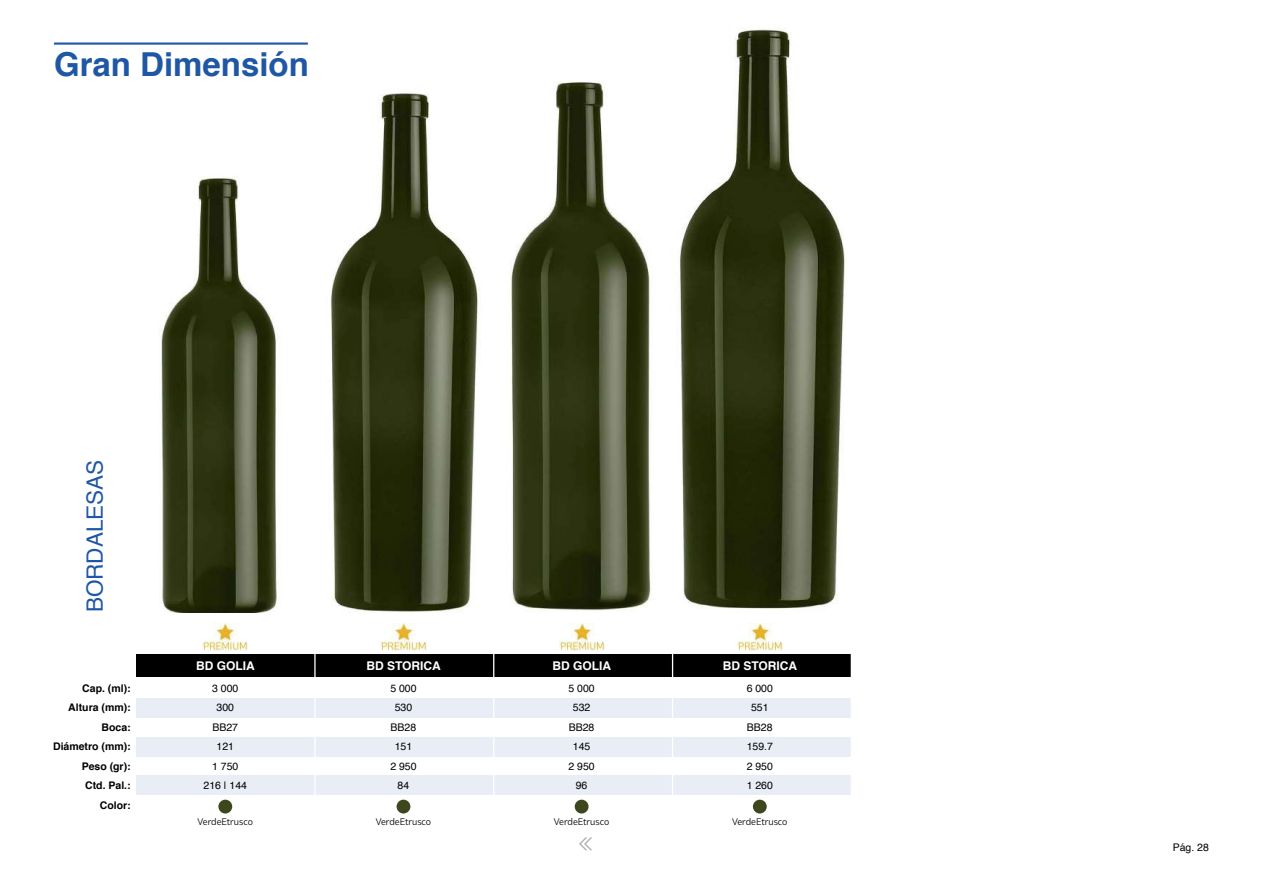
<style>
.page{position:relative;width:1263px;height:893px;background:#fff}
.page>*{position:absolute;margin:0;border:0;box-sizing:border-box;transform-origin:0 0}
.t1{font:700 33px "Helvetica";color:#1f57a4}
.t2{font:22.5px "Helvetica";color:#1f57a4}
.t3{font:700 12px "Helvetica";color:#fff}
.t4{font:10.5px/19.5px "Helvetica";color:#000;text-align:center}
.t5{font:700 10.5px/19.5px "Helvetica";color:#000;text-align:right}
.t6{font:9px "Bw Glenn Sans DEMO";color:#000}
</style>
<div class="page">
<div style="left:136px;top:737px;width:1073px;height:19px;background:#e9eef6"></div>
<div style="left:136px;top:699px;width:1073px;height:19px;background:#e9eef6"></div>
<div style="left:136px;top:775px;width:1073px;height:19px;background:#e9eef6"></div>
<div style="left:136px;top:654px;width:1073px;height:22px;background:#000"></div>
<hr style="left:493px;top:647px;width:1px;height:157px;background:#fff">
<hr style="left:672px;top:651px;width:1px;height:151px;background:#fff">
<hr style="left:314px;top:633px;width:2px;height:173px;background:#fff">
<svg style="left:579px;top:837px;width:13px;height:14px"></svg>
<hr style="left:54px;top:43px;width:254px;height:2px;background:#1f57a4">
<img style="left:161px;top:176px;width:117px;height:436px">
<div style="left:218px;top:800px;width:14px;height:13px;background:#3c471e;border-radius:50%"></div>
<img style="left:203px;top:624px;width:45px;height:27px">
<img style="left:330px;top:91px;width:150px;height:521px">
<div style="left:397px;top:800px;width:13px;height:13px;background:#3c471e;border-radius:50%"></div>
<img style="left:381px;top:624px;width:45px;height:27px">
<img style="left:510px;top:81px;width:141px;height:531px">
<div style="left:575px;top:800px;width:13px;height:13px;background:#3c471e;border-radius:50%"></div>
<img style="left:559px;top:624px;width:45px;height:27px">
<img style="left:678px;top:27px;width:167px;height:582px">
<div style="left:753px;top:800px;width:14px;height:13px;background:#3c471e;border-radius:50%"></div>
<img style="left:737px;top:624px;width:45px;height:27px">
<div style="left:851px;top:633px;width:377px;height:173px;background:#fff"></div>
<h1 class="t1" style="left:54px;top:37px;width:256px">Gran Dimensión</h1>
<h2 class="t2" style="left:77px;top:612px;width:154px;rotate:-90deg">BORDALESAS</h2>
<p class="t5" style="left:53px;top:679px;width:79px">Cap. (ml):<br>Altura (mm):<br>Boca:<br>Diámetro (mm):<br>Peso (gr):<br>Ctd. Pal.:<br>Color:</p>
<p class="t3" style="left:196px;top:656px;width:60px">BD GOLIA</p>
<p class="t4" style="left:203px;top:679px;width:45px">3 000<br>300<br>BB27<br>121<br>1 750<br>216 | 144</p>
<p class="t6" style="left:198px;top:816px;width:57px">VerdeEtrusco</p>
<p class="t3" style="left:366px;top:656px;width:76px">BD STORICA</p>
<p class="t4" style="left:390px;top:679px;width:28px">5 000<br>530<br>BB28<br>151<br>2 950<br>84</p>
<p class="t6" style="left:376px;top:816px;width:57px">VerdeEtrusco</p>
<p class="t3" style="left:552px;top:656px;width:60px">BD GOLIA</p>
<p class="t4" style="left:568px;top:679px;width:28px">5 000<br>532<br>BB28<br>145<br>2 950<br>96</p>
<p class="t6" style="left:554px;top:816px;width:57px">VerdeEtrusco</p>
<p class="t3" style="left:723px;top:656px;width:76px">BD STORICA</p>
<p class="t4" style="left:747px;top:679px;width:28px">6 000<br>551<br>BB28<br>159.7<br>2 950<br>1 260</p>
<p class="t6" style="left:732px;top:816px;width:57px">VerdeEtrusco</p>
<p class="t4" style="left:1173px;top:837px;width:38px">Pág. 28</p>
</div>
